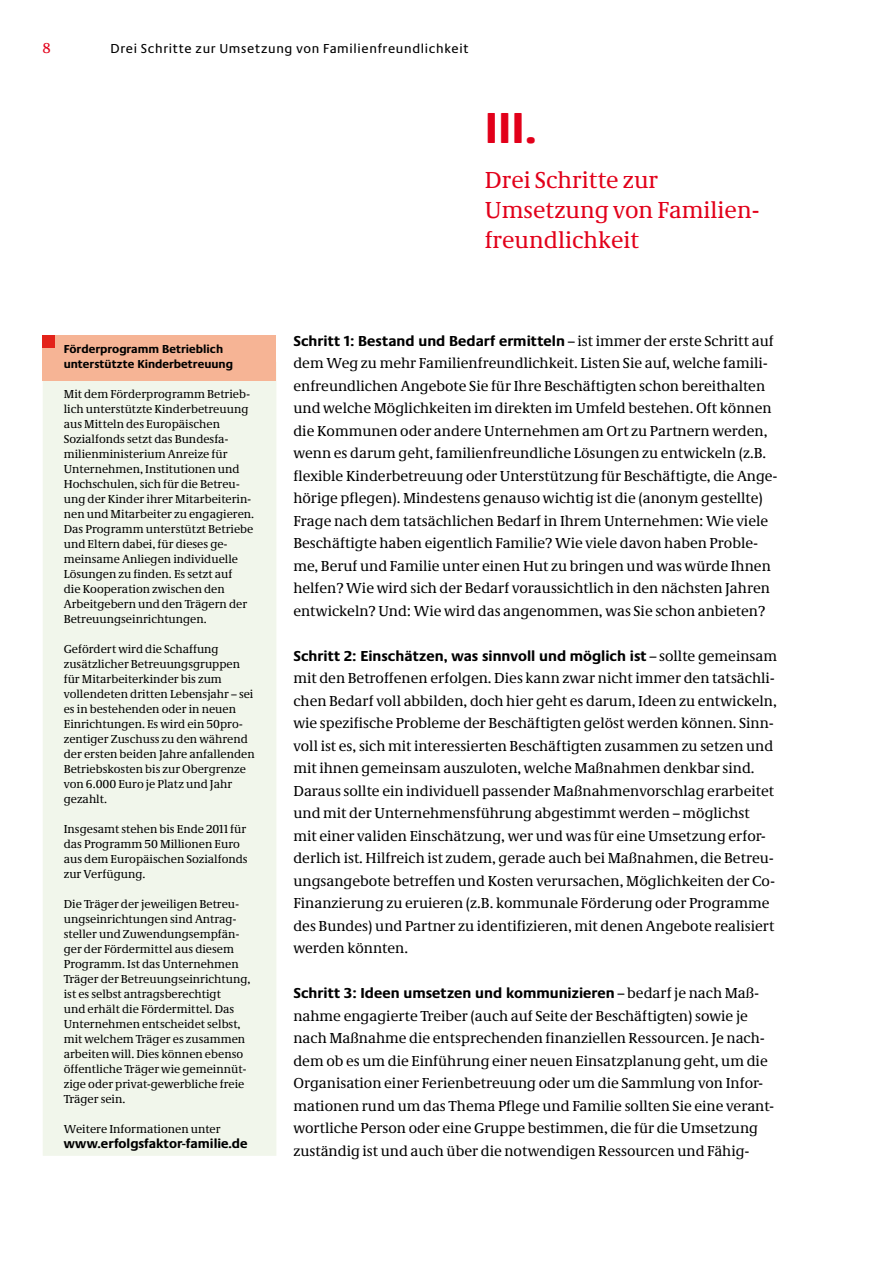
<style>
.page{position:relative;width:893px;height:1263px;background:#fff}
.page>*{position:absolute;margin:0;border:0;box-sizing:border-box;transform-origin:0 0}
.t1{font:700 45px "Neue Praxis";color:#e2001a}
.t2{font:24px/30px "Neue Demos";color:#e2001a}
.t3{font:15px/22.5px "Neue Demos";color:#000}
.t4{font:700 15px "Neue Praxis";color:#000}
.t5{font:15px "Neue Demos";color:#e2001a}
.t6{font:13.5px "Neue Praxis";letter-spacing:.05em;color:#000}
.t7{font:700 13.5px "Neue Praxis";color:#000}
.t8{font:12px/15px "Neue Demos";color:#000}
.t9{font:700 12px/15px "Neue Praxis";color:#000}
.s1{font-family:"Neue Demos";font-weight:400}
</style>
<div class="page">
<div style="left:43px;top:380px;width:233px;height:776px;background:#f1f6eb"></div>
<div style="left:43px;top:335px;width:233px;height:45px;background:#f6b495"></div>
<div style="left:43px;top:335px;width:12px;height:13px;background:#e32219"></div>
<p class="t5" style="left:43px;top:39px;width:10px">8</p>
<p class="t6" style="left:111px;top:40px;width:359px">Drei Schritte zur Umsetzung von Familienfreundlichkeit</p>
<h1 class="t1" style="left:485px;top:101px;width:53px">III.</h1>
<h2 class="t2" style="left:485px;top:165px;width:276px">Drei Schritte zur<br>Umsetzung von Familien&shy;freundlichkeit</h2>
<p class="t9" style="left:64px;top:342px;width:171px">Förderprogramm Betrieblich unterstützte Kinderbetreuung</p>
<p class="t8" style="left:64px;top:387px;width:192px">Mit dem Förderprogramm Betrieb&shy;lich unterstützte Kinderbetreuung aus Mitteln des Europäischen<br>Sozialfonds setzt das Bundesfa&shy;milienministerium Anreize für<br>Unternehmen, Institutionen und<br>Hochschulen, sich für die Betreu&shy;ung der Kinder ihrer Mitarbeiterin&shy;nen und Mitarbeiter zu engagieren.<br>Das Programm unterstützt Betriebe und Eltern dabei, für dieses ge&shy;meinsame Anliegen individuelle<br>Lösungen zu finden. Es setzt auf<br>die Kooperation zwischen den<br>Arbeitgebern und den Trägern der<br>Betreuungseinrichtungen.</p>
<p class="t8" style="left:64px;top:642px;width:192px">Gefördert wird die Schaffung zusätzlicher Betreuungsgruppen für Mitarbeiterkinder bis zum vollendeten dritten Lebensjahr – sei es in bestehenden oder in neuen<br>Einrichtungen. Es wird ein 50pro&shy;zentiger Zuschuss zu den während der ersten beiden Jahre anfallenden<br>Betriebskosten bis zur Obergrenze von 6.000 Euro je Platz und Jahr gezahlt.</p>
<p class="t8" style="left:64px;top:822px;width:185px">Insgesamt stehen bis Ende 2011 für das Programm 50 Millionen Euro aus dem Europäischen Sozialfonds zur Verfügung.</p>
<p class="t8" style="left:64px;top:897px;width:188px">Die Träger der jeweiligen Betreu&shy;ungseinrichtungen sind Antrag&shy;steller und Zuwendungsempfän&shy;ger der Fördermittel aus diesem<br>Programm. Ist das Unternehmen<br>Träger der Betreuungseinrichtung, ist es selbst antragsberechtigt<br>und erhält die Fördermittel. Das<br>Unternehmen entscheidet selbst, mit welchem Träger es zusammen arbeiten will. Dies können ebenso öffentliche Träger wie gemeinnüt&shy;zige oder privat-gewerbliche freie<br>Träger sein.</p>
<p class="t8" style="left:64px;top:1122px;width:158px">Weitere Informationen unter</p>
<p class="t7" style="left:64px;top:1135px;width:185px">www.erfolgsfaktor-familie.de</p>
<p class="t4" style="left:293px;top:332px;width:482px">Schritt 1: Bestand und Bedarf ermitteln <span class="s1">– ist immer der erste Schritt auf</span></p>
<p class="t3" style="left:293px;top:352px;width:485px">dem Weg zu mehr Familienfreundlichkeit. Listen Sie auf, welche famili&shy;enfreundlichen Angebote Sie für Ihre Beschäftigten schon bereithalten und welche Möglichkeiten im direkten im Umfeld bestehen. Oft können die Kommunen oder andere Unternehmen am Ort zu Partnern werden, wenn es darum geht, familienfreundliche Lösungen zu entwickeln (z.B. flexible Kinderbetreuung oder Unterstützung für Beschäftigte, die Ange&shy;hörige pflegen). Mindestens genauso wichtig ist die (anonym gestellte)<br>Frage nach dem tatsächlichen Bedarf in Ihrem Unternehmen: Wie viele Beschäftigte haben eigentlich Familie? Wie viele davon haben Proble&shy;me, Beruf und Familie unter einen Hut zu bringen und was würde Ihnen helfen? Wie wird sich der Bedarf voraussichtlich in den nächsten Jahren entwickeln? Und: Wie wird das angenommen, was Sie schon anbieten?</p>
<p class="t4" style="left:293px;top:647px;width:485px">Schritt 2: Einschätzen, was sinnvoll und möglich ist <span class="s1">– sollte gemeinsam</span></p>
<p class="t3" style="left:293px;top:667px;width:485px">mit den Betroffenen erfolgen. Dies kann zwar nicht immer den tatsächli&shy;chen Bedarf voll abbilden, doch hier geht es darum, Ideen zu entwickeln, wie spezifische Probleme der Beschäftigten gelöst werden können. Sinn&shy;voll ist es, sich mit interessierten Beschäftigten zusammen zu setzen und mit ihnen gemeinsam auszuloten, welche Maßnahmen denkbar sind.<br>Daraus sollte ein individuell passender Maßnahmenvorschlag erarbeitet und mit der Unternehmensführung abgestimmt werden – möglichst<br>mit einer validen Einschätzung, wer und was für eine Umsetzung erfor&shy;derlich ist. Hilfreich ist zudem, gerade auch bei Maßnahmen, die Betreu&shy;ungsangebote betreffen und Kosten verursachen, Möglichkeiten der Co-Finanzierung zu eruieren (z.B. kommunale Förderung oder Programme des Bundes) und Partner zu identifizieren, mit denen Angebote realisiert werden könnten.</p>
<p class="t4" style="left:293px;top:984px;width:467px">Schritt 3: Ideen umsetzen und kommunizieren <span class="s1">– bedarf je nach Maß-</span></p>
<p class="t3" style="left:293px;top:1004px;width:482px">nahme engagierte Treiber (auch auf Seite der Beschäftigten) sowie je nach Maßnahme die entsprechenden finanziellen Ressourcen. Je nach&shy;dem ob es um die Einführung einer neuen Einsatzplanung geht, um die Organisation einer Ferienbetreuung oder um die Sammlung von Infor&shy;mationen rund um das Thema Pflege und Familie sollten Sie eine verant&shy;wortliche Person oder eine Gruppe bestimmen, die für die Umsetzung zuständig ist und auch über die notwendigen Ressourcen und Fähig-</p>
</div>
